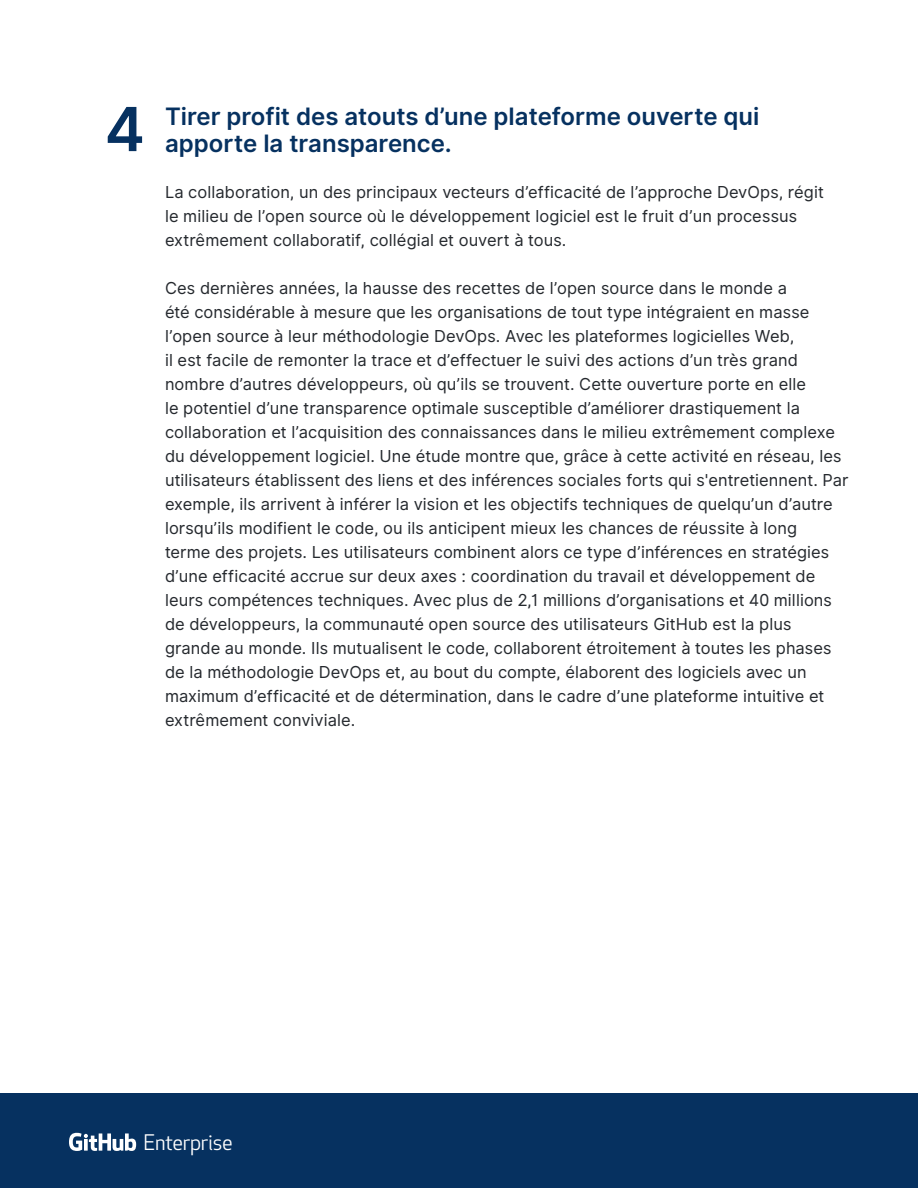
<style>
.page{position:relative;width:918px;height:1188px;background:#fff}
.page>*{position:absolute;margin:0;border:0;box-sizing:border-box;transform-origin:0 0}
.t1{font:600 60.75px "Inter UI";color:#063160}
.t2{font:600 24px/27px "Inter UI";color:#063160}
.t3{font:21px "Apex New";letter-spacing:-.02em;color:#fff}
.t4{font:16.5px/24px "Inter UI";letter-spacing:.005em;color:#25292e}
</style>
<div class="page">
<div style="left:0;top:1094px;width:918px;height:94px;background:#063160"></div>
<svg style="left:69px;top:1133px;width:67px;height:18px"></svg>
<h1 class="t1" style="left:105px;top:87px;width:42px">4</h1>
<h2 class="t2" style="left:165px;top:104px;width:596px">Tirer profit des atouts d’une plateforme ouverte qui apporte la transparence.</h2>
<p class="t4" style="left:165px;top:180px;width:660px">La collaboration, un des principaux vecteurs d’efficacité de l’approche DevOps, régit le milieu de l’open source où le développement logiciel est le fruit d’un processus extrêmement collaboratif, collégial et ouvert à tous.</p>
<p class="t4" style="left:165px;top:276px;width:685px">Ces dernières années, la hausse des recettes de l’open source dans le monde a<br>été considérable à mesure que les organisations de tout type intégraient en masse l’open source à leur méthodologie DevOps. Avec les plateformes logicielles Web,<br>il est facile de remonter la trace et d’effectuer le suivi des actions d’un très grand nombre d’autres développeurs, où qu’ils se trouvent. Cette ouverture porte en elle<br>le potentiel d’une transparence optimale susceptible d’améliorer drastiquement la collaboration et l’acquisition des connaissances dans le milieu extrêmement complexe du développement logiciel. Une étude montre que, grâce à cette activité en réseau, les utilisateurs établissent des liens et des inférences sociales forts qui s'entretiennent. Par exemple, ils arrivent à inférer la vision et les objectifs techniques de quelqu’un d’autre lorsqu’ils modifient le code, ou ils anticipent mieux les chances de réussite à long<br>terme des projets. Les utilisateurs combinent alors ce type d’inférences en stratégies d’une efficacité accrue sur deux axes : coordination du travail et développement de leurs compétences techniques. Avec plus de 2,1 millions d’organisations et 40 millions de développeurs, la communauté open source des utilisateurs GitHub est la plus grande au monde. Ils mutualisent le code, collaborent étroitement à toutes les phases de la méthodologie DevOps et, au bout du compte, élaborent des logiciels avec un maximum d’efficacité et de détermination, dans le cadre d’une plateforme intuitive et extrêmement conviviale.</p>
<p class="t3" style="left:144px;top:1130px;width:91px">Enterprise</p>
</div>
